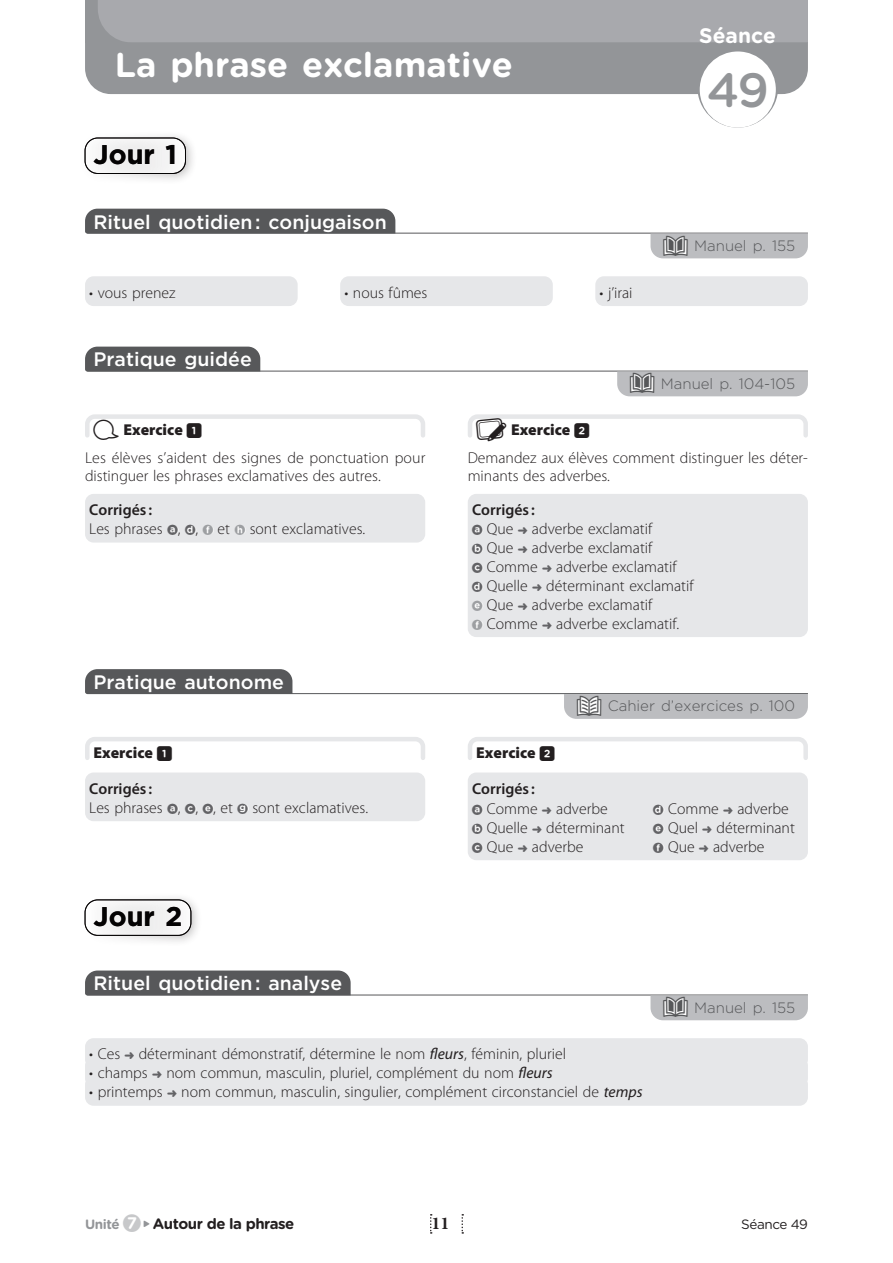
<style>
.page{position:relative;width:893px;height:1263px;background:#fff}
.page>*{position:absolute;margin:0;border:0;box-sizing:border-box;transform-origin:0 0}
.t1{font:500 48px "Gotham Rounded";color:#939598}
.t2{font:700 34.5px "Gotham Rounded";color:#fff}
.t3{font:700 27px "Gotham";color:#231f20}
.t4{font:700 21px "Gotham Rounded";color:#fff}
.t5{font:500 19.5px "Gotham";color:#fff}
.t6{font:700 18px "Minion Pro";color:#231f20}
.t7{font:300 15.75px/18.9px "Myriad Pro";color:#231f20}
.t8{font:900 15.75px "Myriad Pro";color:#231f20}
.t9{font:300 15px "Gotham";color:#57585a}
.t10{font:700 15px "Gotham Rounded";letter-spacing:-.03em;color:#231f20}
.t11{font:13.5px "Gotham Rounded";letter-spacing:-.03em;color:#231f20}
.t12{font:700 13.5px "Gotham Rounded";letter-spacing:-.03em;color:#939598}
.t13{font:6.75px "num lecture LDE";color:#939598}
.s1{font-family:"Pictosguidelibecole blanc";font-weight:400;font-size:27px;color:#fff}
.s2{font-weight:900}
.s3{font-family:"num lecture LDE 2";font-weight:400}
.s4{font-weight:600}
.s5{font-family:"num lecture LDE";font-weight:400;font-size:10.95px;color:#636366}
.s6{font-family:"num lecture LDE";font-weight:400;font-size:10.95px;color:#9d9fa2}
.s7{font-family:"picto ardoise";font-weight:400;font-size:27px}
.s8{font-family:"num lecture LDE 2";font-weight:400;font-size:9.9px;color:#636366}
.s9{font-family:"Pictosguidelibecole";font-weight:400;font-size:27px}
.s10{font-weight:400;font-style:italic}
.s11{font-family:"num lecture LDE";font-weight:400;font-size:18.9px;color:#c7c8ca}
</style>
<div class="page">
<svg style="left:85px;top:0;width:723px;height:94px;background:#9d9ea2"></svg>
<div style="left:85px;top:209px;width:310px;height:24px;background:#57585a"></div>
<hr style="left:87px;top:233px;width:721px;height:1px;background:#57585a">
<div style="left:650px;top:233px;width:158px;height:25px;background:#bcbdc0"></div>
<div style="left:85px;top:276px;width:213px;height:30px;background:#e6e7e9;border-radius:9px"></div>
<div style="left:340px;top:276px;width:213px;height:30px;background:#e6e7e9;border-radius:9px"></div>
<div style="left:595px;top:276px;width:213px;height:30px;background:#e6e7e9;border-radius:9px"></div>
<div style="left:85px;top:347px;width:175px;height:24px;background:#57585a"></div>
<hr style="left:87px;top:371px;width:721px;height:1px;background:#57585a">
<div style="left:617px;top:371px;width:191px;height:25px;background:#bcbdc0"></div>
<svg style="left:85px;top:414px;width:340px;height:24px"></svg>
<div style="left:85px;top:494px;width:340px;height:49px;background:#e6e7e9;border-radius:9px"></div>
<svg style="left:172px;top:525px;width:2px;height:9px"></svg>
<svg style="left:190px;top:525px;width:2px;height:9px"></svg>
<svg style="left:207px;top:525px;width:3px;height:9px"></svg>
<svg style="left:239px;top:525px;width:3px;height:9px"></svg>
<svg style="left:468px;top:414px;width:340px;height:24px"></svg>
<div style="left:468px;top:494px;width:340px;height:143px;background:#e6e7e9;border-radius:9px"></div>
<svg style="left:476px;top:525px;width:3px;height:9px"></svg>
<svg style="left:476px;top:544px;width:3px;height:9px"></svg>
<svg style="left:476px;top:563px;width:3px;height:9px"></svg>
<svg style="left:476px;top:582px;width:3px;height:9px"></svg>
<svg style="left:476px;top:601px;width:3px;height:9px"></svg>
<svg style="left:476px;top:620px;width:3px;height:9px"></svg>
<div style="left:85px;top:669px;width:207px;height:25px;background:#57585a"></div>
<hr style="left:87px;top:693px;width:721px;height:1px;background:#57585a">
<div style="left:564px;top:694px;width:244px;height:25px;background:#bcbdc0"></div>
<svg style="left:85px;top:737px;width:340px;height:23px"></svg>
<div style="left:85px;top:772px;width:340px;height:49px;background:#e6e7e9;border-radius:9px"></div>
<svg style="left:172px;top:804px;width:2px;height:9px"></svg>
<svg style="left:190px;top:804px;width:2px;height:9px"></svg>
<svg style="left:207px;top:804px;width:3px;height:9px"></svg>
<svg style="left:242px;top:804px;width:2px;height:9px"></svg>
<svg style="left:468px;top:737px;width:340px;height:23px"></svg>
<div style="left:468px;top:772px;width:340px;height:88px;background:#e6e7e9;border-radius:9px"></div>
<svg style="left:476px;top:805px;width:3px;height:9px"></svg>
<svg style="left:476px;top:824px;width:3px;height:9px"></svg>
<svg style="left:476px;top:843px;width:3px;height:9px"></svg>
<svg style="left:658px;top:805px;width:2px;height:9px"></svg>
<svg style="left:658px;top:824px;width:2px;height:9px"></svg>
<svg style="left:658px;top:843px;width:2px;height:9px"></svg>
<div style="left:85px;top:970px;width:266px;height:25px;background:#57585a"></div>
<hr style="left:87px;top:995px;width:721px;height:1px;background:#57585a">
<div style="left:650px;top:995px;width:158px;height:25px;background:#bcbdc0"></div>
<div style="left:85px;top:1038px;width:723px;height:30px;background:#e6e7e9;border-radius:9px"></div>
<div style="left:85px;top:1057px;width:723px;height:30px;background:#e6e7e9;border-radius:9px"></div>
<div style="left:85px;top:1076px;width:723px;height:30px;background:#e6e7e9;border-radius:9px"></div>
<svg style="left:697px;top:47px;width:81px;height:81px"></svg>
<div style="left:700px;top:51px;width:76px;height:77px;background:#fff;border-radius:50%"></div>
<div style="left:76px;top:131px;width:121px;height:54px;background:#231f20;opacity:.3"></div>
<div style="left:79px;top:138px;width:106px;height:35px;background:#f3f2f3;border-radius:13px"></div>
<div style="left:82px;top:892px;width:120px;height:55px;background:#231f20;opacity:.3"></div>
<div style="left:85px;top:900px;width:106px;height:35px;background:#f3f2f3;border-radius:13px"></div>
<svg style="left:430px;top:1214px;width:2px;height:19px"></svg>
<svg style="left:461px;top:1214px;width:2px;height:19px"></svg>
<h2 class="t2" style="left:115px;top:40px;width:400px">La phrase exclamative</h2>
<h3 class="t3" style="left:94px;top:136px;width:85px">Jour 1</h3>
<p class="t5" style="left:94px;top:209px;width:295px">Rituel quotidien : conjugaison</p>
<p class="t7" style="left:89px;top:283px;width:88px">• vous prenez</p>
<p class="t7" style="left:344px;top:283px;width:85px">• nous fûmes</p>
<p class="t7" style="left:600px;top:283px;width:34px">• j’irai</p>
<p class="t5" style="left:94px;top:347px;width:160px">Pratique guidée</p>
<h3 class="t4" style="left:699px;top:20px;width:78px">Séance</h3>
<h1 class="t1" style="left:707px;top:55px;width:64px">49</h1>
<p class="t9" style="left:663px;top:238px;width:133px"><span class="s1">@0</span> Manuel p. 155</p>
<p class="t7" style="left:85px;top:417px;width:342px;line-height:27.3px;text-indent:9px"><span class="s1">@2</span> <span class="s2">Exercice</span> <span class="s3">1<br></span>Les élèves s’aident des signes de ponctuation pour</p>
<p class="t7" style="left:85px;top:467px;width:297px">distinguer les phrases exclamatives des autres.</p>
<p class="t7" style="left:89px;top:501px;width:278px"><span class="s4">Corrigés :<br></span>Les phrases <span class="s5">A</span>, <span class="s5">D</span>, <span class="s6">F</span> et <span class="s6">H</span> sont exclamatives.</p>
<p class="t5" style="left:94px;top:669px;width:192px">Pratique autonome</p>
<p class="t8" style="left:94px;top:744px;width:80px">Exercice <span class="s3">1</span></p>
<p class="t7" style="left:89px;top:779px;width:280px"><span class="s4">Corrigés :<br></span>Les phrases <span class="s5">A</span>, <span class="s5">C</span>, <span class="s5">E</span>, et <span class="s5">G</span> sont exclamatives.</p>
<h3 class="t3" style="left:94px;top:898px;width:90px">Jour 2</h3>
<p class="t5" style="left:94px;top:971px;width:250px">Rituel quotidien : analyse</p>
<p class="t9" style="left:630px;top:375px;width:167px"><span class="s1">@0</span> Manuel p. 104-105</p>
<p class="t7" style="left:468px;top:417px;width:342px;line-height:27.3px;text-indent:9px"><span class="s1">@</span><span class="s7">#7</span> <span class="s2">Exercice</span> <span class="s3">2<br></span>Demandez aux élèves comment distinguer les déter-</p>
<p class="t7" style="left:468px;top:467px;width:144px">minants des adverbes.</p>
<p class="t7" style="left:472px;top:501px;width:223px"><span class="s4">Corrigés :<br></span><span class="s5">A</span> Que <span class="s8">&gt;</span> adverbe exclamatif<br><span class="s5">B</span> Que <span class="s8">&gt;</span> adverbe exclamatif<br><span class="s5">C</span> Comme <span class="s8">&gt;</span> adverbe exclamatif<br><span class="s5">D</span> Quelle <span class="s8">&gt;</span> déterminant exclamatif<br><span class="s6">E</span> Que <span class="s8">&gt;</span> adverbe exclamatif<br><span class="s6">F</span> Comme <span class="s8">&gt;</span> adverbe exclamatif.</p>
<p class="t9" style="left:577px;top:698px;width:220px"><span class="s1">@</span><span class="s9">#1</span> Cahier d’exercices p. 100</p>
<p class="t8" style="left:476px;top:744px;width:80px">Exercice <span class="s3">2</span></p>
<p class="t7" style="left:472px;top:779px;width:154px;line-height:19.4px"><span class="s4">Corrigés :<br></span><span class="s5">A</span> Comme <span class="s8">&gt;</span> adverbe<br><span class="s5">B</span> Quelle <span class="s8">&gt;</span> déterminant<br><span class="s5">C</span> Que <span class="s8">&gt;</span> adverbe</p>
<p class="t7" style="left:653px;top:799px;width:143px"><span class="s5">D</span> Comme <span class="s8">&gt;</span> adverbe<br><span class="s5">E</span> Quel <span class="s8">&gt;</span> déterminant<br><span class="s5">F</span> Que <span class="s8">&gt;</span> adverbe</p>
<p class="t9" style="left:663px;top:999px;width:133px"><span class="s1">@0</span> Manuel p. 155</p>
<p class="t7" style="left:89px;top:1045px;width:478px">• Ces <span class="s8">&gt;</span> déterminant démonstratif, détermine le nom <span class="s10">fleurs</span>, féminin, pluriel</p>
<p class="t7" style="left:89px;top:1064px;width:465px">• champs <span class="s8">&gt;</span> nom commun, masculin, pluriel, complément du nom <span class="s10">fleurs</span></p>
<p class="t7" style="left:89px;top:1083px;width:555px">• printemps <span class="s8">&gt;</span> nom commun, masculin, singulier, complément circonstanciel de <span class="s10">temps</span></p>
<p class="t12" style="left:85px;top:1214px;width:57px">Unité <span class="s11">7</span></p>
<p class="t13" style="left:144px;top:1221px;width:7px">&gt;</p>
<p class="t10" style="left:153px;top:1212px;width:143px">Autour de la phrase</p>
<p class="t11" style="left:741px;top:1214px;width:68px">Séance 49</p>
<p class="t6" style="left:431px;top:1213px;width:19px">11</p>
</div>
